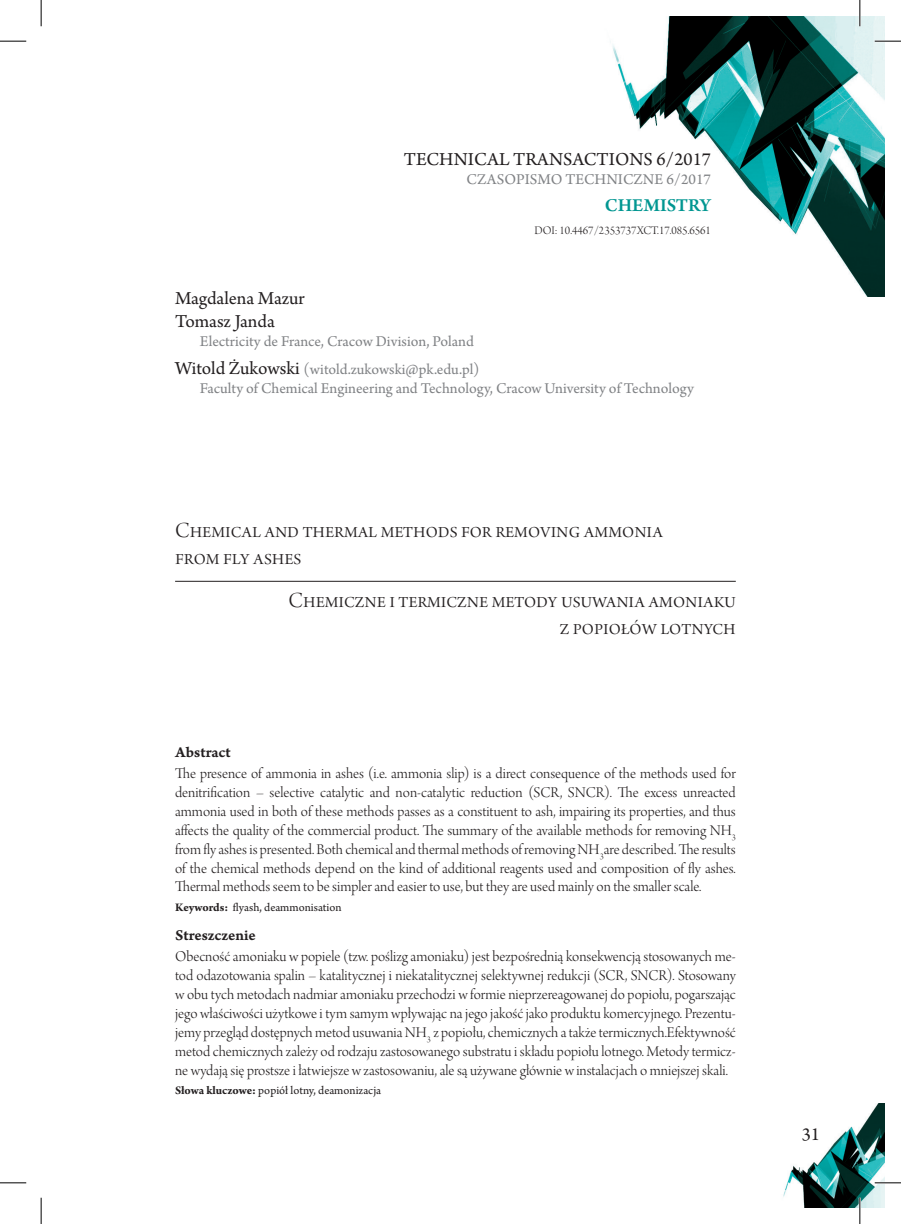
<style>
.page{position:relative;width:901px;height:1224px;background:#fff}
.page>*{position:absolute;margin:0;border:0;box-sizing:border-box;transform-origin:0 0}
._2_Tytuł_PL{font:22.75px/27.3px "Arno Pro Light Display";color:#231f20;text-align:right}
._2_Tytuł{font:22.75px/27.3px "Arno Pro Light Display";color:#231f20}
._0_Head{font:19.25px "Arno Pro";color:#231f20}
._1_Autor{font:19.25px "Arno Pro";letter-spacing:-.005em;color:#231f20}
._0_Series_FS{font:600 19.25px "Arno Pro";color:#009691}
.PageNo{font:19.25px "Arno Pro";color:#231f20}
._3_Abstract_treść_PL{font:15.75px/18.9px "Arno Pro Light Display";letter-spacing:.05em;color:#231f20;text-align:justify}
._3_Abstract_treść{font:15.75px/18.9px "Arno Pro Light Display";letter-spacing:.095em;color:#231f20;text-align:justify}
._1_Afiliacja{font:15.75px "Arno Pro";color:#808285}
._1_Autor-2{font:15.75px "Arno Pro";color:#808285}
._0_Head_PL{font:15.75px "Arno Pro";color:#808285}
._3_Abstract{font:15.75px "Arno Pro Smbd Caption";letter-spacing:-.005em;color:#231f20}
._3_Keywords_treść{font:12.25px "Arno Pro";color:#231f20}
._0_DOI{font:12.25px "Arno Pro Light Display";color:#231f20}
.s1{font-size:19.25px;color:#231f20}
.s2{font-weight:700}
</style>
<div class="page">
<img style="left:783px;top:1103px;width:101px;height:104px">
<img style="left:610px;top:16px;width:274px;height:281px">
<hr style="left:175px;top:580px;width:561px;height:1px;background:#231f20">
<hr style="left:875px;top:40px;width:26px;height:2px;background:#fff">
<hr style="left:875px;top:1181px;width:26px;height:2px;background:#fff">
<hr style="left:859px;top:0;width:2px;height:26px;background:#fff">
<hr style="left:859px;top:1197px;width:2px;height:26px;background:#fff">
<svg style="left:0;top:41px;width:26px;height:1px"></svg>
<svg style="left:875px;top:41px;width:26px;height:1px"></svg>
<svg style="left:0;top:1182px;width:26px;height:1px"></svg>
<svg style="left:875px;top:1182px;width:26px;height:1px"></svg>
<svg style="left:41px;top:0;width:1px;height:26px"></svg>
<svg style="left:41px;top:1197px;width:1px;height:26px"></svg>
<svg style="left:859px;top:0;width:1px;height:26px"></svg>
<svg style="left:859px;top:1197px;width:1px;height:26px"></svg>
<p class="_0_Head" style="left:404px;top:148px;width:309px">TECHNICAL TRANSACTIONS 6/2017</p>
<p class="_0_Head_PL" style="left:466px;top:170px;width:246px">CZASOPISMO TECHNICZNE 6/2017</p>
<p class="_0_Series_FS" style="left:605px;top:194px;width:108px">CHEMISTRY</p>
<p class="_0_DOI" style="left:534px;top:224px;width:178px">DOI: 10.4467/2353737XCT.17.085.6561</p>
<p class="_1_Autor" style="left:175px;top:287px;width:131px">Magdalena Mazur</p>
<p class="_1_Autor" style="left:175px;top:310px;width:101px">Tomasz Janda</p>
<p class="_1_Afiliacja" style="left:200px;top:332px;width:275px">Electricity de France, Cracow Division, Poland</p>
<p class="_1_Autor-2" style="left:175px;top:360px;width:306px"><span class="s1">Witold Żukowski</span> (witold.zukowski@pk.edu.pl)</p>
<p class="_1_Afiliacja" style="left:200px;top:379px;width:495px">Faculty of Chemical Engineering and Technology, Cracow University of Technology</p>
<p class="_2_Tytuł" style="left:175px;top:518px;width:489px">Chemical and thermal methods for removing ammonia from fly ashes</p>
<p class="_2_Tytuł_PL" style="left:288px;top:587px;width:449px">Chemiczne i termiczne metody usuwania amoniaku z popiołów lotnych</p>
<p class="_3_Abstract" style="left:175px;top:742px;width:57px">Abstract</p>
<p class="_3_Abstract_treść" style="left:175px;top:764px;width:562px">The presence of ammonia in ashes (i.e. ammonia slip) is a direct consequence of the methods used for denitrification – selective catalytic and non-catalytic reduction (SCR, SNCR). The excess unreacted ammonia used in both of these methods passes as a constituent to ash, impairing its properties, and thus affects the quality of the commercial product. The summary of the available methods for removing NH<sub>3 </sub>from fly ashes is presented. Both chemical and thermal methods ofremoving NH<sub>3</sub>are described. The results of the chemical methods depend on the kind of additional reagents used and composition of fly ashes.<br>Thermal methods seem to be simpler and easier to use, but they are used mainly on the smaller scale.</p>
<p class="_3_Keywords_treść" style="left:175px;top:900px;width:168px"><span class="s2">Keywords:</span> flyash, deammonisation</p>
<p class="_3_Abstract" style="left:175px;top:925px;width:82px">Streszczenie</p>
<p class="_3_Abstract_treść_PL" style="left:175px;top:948px;width:562px">Obecność amoniaku w popiele (tzw. poślizg amoniaku) jest bezpośrednią konsekwencją stosowanych me&shy;tod odazotowania spalin – katalitycznej i niekatalitycznej selektywnej redukcji (SCR, SNCR). Stosowany w obu tych metodach nadmiar amoniaku przechodzi w formie nieprzereagowanej do popiołu, pogarszając jego właściwości użytkowe i tym samym wpływając na jego jakość jako produktu komercyjnego. Prezentu&shy;jemy przegląd dostępnych metod usuwania NH<sub>3</sub> z popiołu, chemicznych a także termicznych.Efektywność metod chemicznych zależy od rodzaju zastosowanego substratu i składu popiołu lotnego. Metody termicz&shy;ne wydają się prostsze i łatwiejsze w zastosowaniu, ale są używane głównie w instalacjach o mniejszej skali.</p>
<p class="_3_Keywords_treść" style="left:175px;top:1083px;width:208px"><span class="s2">Słowa kluczowe:</span> popiół lotny, deamonizacja</p>
<p class="PageNo" style="left:802px;top:1122px;width:20px">31</p>
</div>
